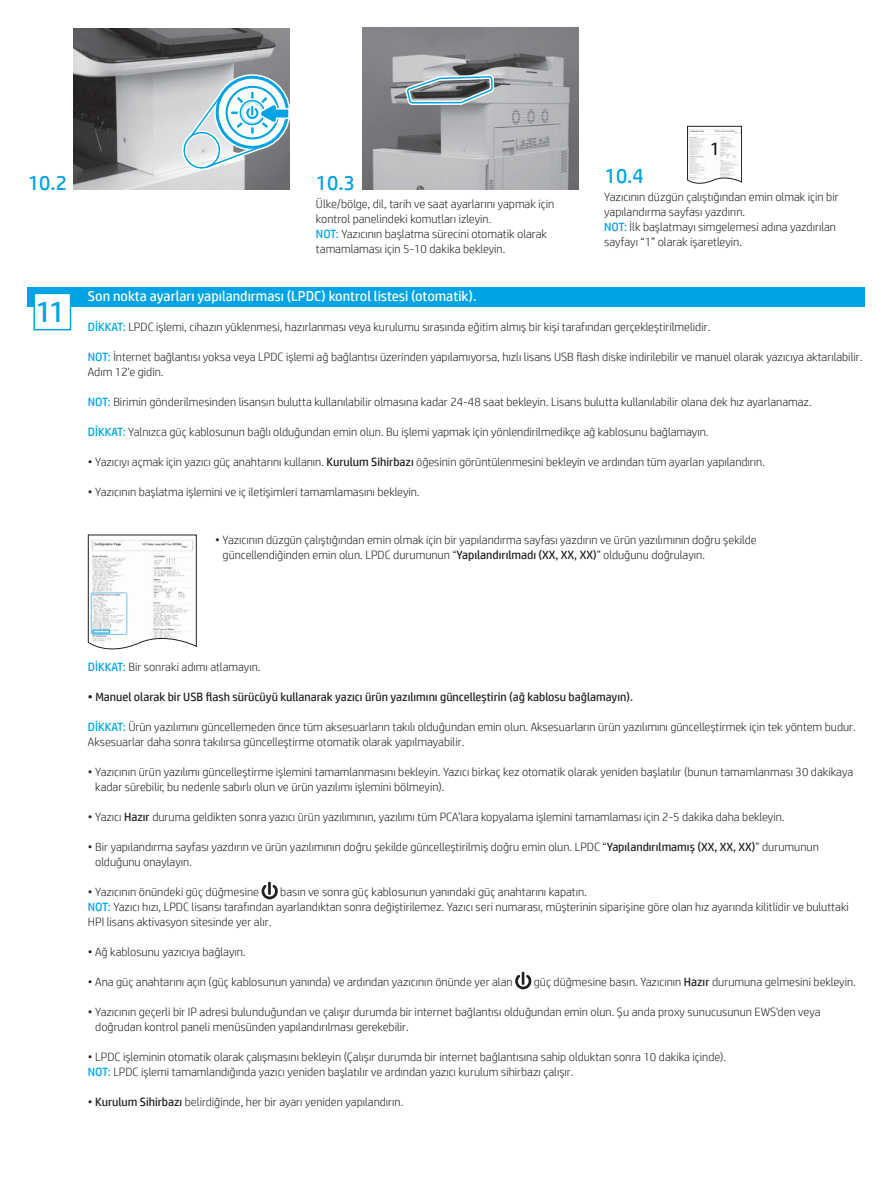
<style>
.page{position:relative;width:893px;height:1188px;background:#fff}
.page>*{position:absolute;margin:0;border:0;box-sizing:border-box;transform-origin:0 0}
.t1{font:30px "HP Simplified";color:#00a4e4}
.t2{font:21px "HP Simplified";color:#00a4e4}
.t3{font:14.25px "HP Simplified";color:#fff}
.t4{font:300 12px/15px "HP Simplified";color:#231f20}
.t5{font:12px "HP Simplified";color:#231f20}
.s1{font-weight:400;color:#00a4e4}
.s2{font-weight:400}
</style>
<div class="page">
<img style="left:74px;top:28px;width:216px;height:162px">
<svg style="left:179px;top:71px;width:111px;height:104px"></svg>
<img style="left:362px;top:28px;width:216px;height:162px">
<svg style="left:402px;top:28px;width:95px;height:80px;background:#8d9498"></svg>
<svg style="left:88px;top:535px;width:109px;height:114px"></svg>
<div style="left:91px;top:592px;width:36px;height:43px;border:1px solid #83c9ef;border-radius:2px"></div>
<div style="left:92px;top:630px;width:18px;height:3px;border:1px solid #00a4e4"></div>
<div style="left:28px;top:287px;width:837px;height:20px;background:#00a4e4"></div>
<div style="left:33px;top:293px;width:38px;height:37px;background:#fff;border:2px solid #00a4e4"></div>
<svg style="left:687px;top:126px;width:55px;height:58px"></svg>
<svg style="left:262px;top:882px;width:16px;height:17px"></svg>
<svg style="left:515px;top:972px;width:16px;height:17px"></svg>
<h2 class="t2" style="left:28px;top:169px;width:41px">10.2</h2>
<h2 class="t2" style="left:316px;top:169px;width:41px">10.3</h2>
<h2 class="t2" style="left:605px;top:162px;width:41px">10.4</h2>
<h1 class="t1" style="left:36px;top:292px;width:31px">11</h1>
<p class="t4" style="left:316px;top:196px;width:240px">Ülke/bölge, dil, tarih ve saat ayarlarını yapmak için kontrol panelindeki komutları izleyin.<br><span class="s1">NOT:</span> Yazıcının başlatma sürecini otomatik olarak tamamlaması için 5-10 dakika bekleyin.</p>
<p class="t4" style="left:604px;top:189px;width:236px">Yazıcının düzgün çalıştığından emin olmak için bir yapılandırma sayfası yazdırın.<br><span class="s1">NOT:</span> İlk başlatmayı simgelemesi adına yazdırılan sayfayı “1” olarak işaretleyin.</p>
<p class="t3" style="left:88px;top:287px;width:390px">Son nokta ayarları yapılandırması (LPDC) kontrol listesi (otomatik).</p>
<p class="t4" style="left:88px;top:319px;width:624px"><span class="s1">DİKKAT:</span> LPDC işlemi, cihazın yüklenmesi, hazırlanması veya kurulumu sırasında eğitim almış bir kişi tarafından gerçekleştirilmelidir.</p>
<p class="t4" style="left:88px;top:349px;width:776px"><span class="s1">NOT:</span> İnternet bağlantısı yoksa veya LPDC işlemi ağ bağlantısı üzerinden yapılamıyorsa, hızlı lisans USB flash diske indirilebilir ve manuel olarak yazıcıya aktarılabilir.<br>Adım 12'e gidin.</p>
<p class="t4" style="left:88px;top:394px;width:725px"><span class="s1">NOT:</span> Birimin gönderilmesinden lisansın bulutta kullanılabilir olmasına kadar 24-48 saat bekleyin. Lisans bulutta kullanılabilir olana dek hız ayarlanamaz.</p>
<p class="t4" style="left:88px;top:424px;width:622px"><span class="s1">DİKKAT:</span> Yalnızca güç kablosunun bağlı olduğundan emin olun. Bu işlemi yapmak için yönlendirilmedikçe ağ kablosunu bağlamayın.</p>
<p class="t4" style="left:88px;top:454px;width:679px">• Yazıcıyı açmak için yazıcı güç anahtarını kullanın. <span class="s2">Kurulum Sihirbazı</span> öğesinin görüntülenmesini bekleyin ve ardından tüm ayarları yapılandırın.</p>
<p class="t4" style="left:88px;top:484px;width:333px">• Yazıcının başlatma işlemini ve iç iletişimleri tamamlamasını bekleyin.</p>
<p class="t4" style="left:223px;top:532px;width:536px;text-indent:-7px">• Yazıcının düzgün çalıştığından emin olmak için bir yapılandırma sayfası yazdırın ve ürün yazılımının doğru şekilde güncellendiğinden emin olun. LPDC durumunun “<span class="s2">Yapılandırılmadı (XX, XX, XX)</span>” olduğunu doğrulayın.</p>
<p class="t4" style="left:88px;top:659px;width:174px"><span class="s1">DİKKAT:</span> Bir sonraki adımı atlamayın.</p>
<p class="t5" style="left:88px;top:689px;width:547px">• Manuel olarak bir USB flash sürücüyü kullanarak yazıcı ürün yazılımını güncelleştirin (ağ kablosu bağlamayın).</p>
<p class="t4" style="left:88px;top:719px;width:769px"><span class="s1">DİKKAT:</span> Ürün yazılımını güncellemeden önce tüm aksesuarların takılı olduğundan emin olun. Aksesuarların ürün yazılımını güncelleştirmek için tek yöntem budur.<br>Aksesuarlar daha sonra takılırsa güncelleştirme otomatik olarak yapılmayabilir.</p>
<p class="t4" style="left:95px;top:764px;width:759px;text-indent:-7px">• Yazıcının ürün yazılımı güncelleştirme işlemini tamamlanmasını bekleyin. Yazıcı birkaç kez otomatik olarak yeniden başlatılır (bunun tamamlanması 30 dakikaya kadar sürebilir, bu nedenle sabırlı olun ve ürün yazılımı işlemini bölmeyin).</p>
<p class="t4" style="left:88px;top:809px;width:698px">• Yazıcı <span class="s2">Hazır</span> duruma geldikten sonra yazıcı ürün yazılımının, yazılımı tüm PCA’lara kopyalama işlemini tamamlaması için 2-5 dakika daha bekleyin.</p>
<p class="t4" style="left:95px;top:839px;width:725px;text-indent:-7px">• Bir yapılandırma sayfası yazdırın ve ürün yazılımının doğru şekilde güncelleştirilmiş doğru emin olun. LPDC “<span class="s2">Yapılandırılmamış (XX, XX, XX)</span>” durumunun olduğunu onaylayın.</p>
<p class="t4" style="left:88px;top:884px;width:173px">• Yazıcının önündeki güç düğmesine</p>
<p class="t4" style="left:88px;top:884px;width:762px;text-indent:192px">basın ve sonra güç kablosunun yanındaki güç anahtarını kapatın.<br><span class="s1">NOT:</span> Yazıcı hızı, LPDC lisansı tarafından ayarlandıktan sonra değiştirilemez. Yazıcı seri numarası, müşterinin siparişine göre olan hız ayarında kilitlidir ve buluttaki<br>HPI lisans aktivasyon sitesinde yer alır.</p>
<p class="t4" style="left:88px;top:944px;width:159px">• Ağ kablosunu yazıcıya bağlayın.</p>
<p class="t4" style="left:88px;top:974px;width:426px">• Ana güç anahtarını açın (güç kablosunun yanında) ve ardından yazıcının önünde yer alan</p>
<p class="t4" style="left:534px;top:974px;width:323px">güç düğmesine basın. Yazıcının <span class="s2">Hazır</span> durumuna gelmesini bekleyin.</p>
<p class="t4" style="left:95px;top:1004px;width:727px;text-indent:-7px">• Yazıcının geçerli bir IP adresi bulunduğundan ve çalışır durumda bir internet bağlantısı olduğundan emin olun. Şu anda proxy sunucusunun EWS'den veya doğrudan kontrol paneli menüsünden yapılandırılması gerekebilir.</p>
<p class="t4" style="left:88px;top:1049px;width:640px">• LPDC işleminin otomatik olarak çalışmasını bekleyin (Çalışır durumda bir internet bağlantısına sahip olduktan sonra 10 dakika içinde).<br><span class="s1">NOT:</span> LPDC işlemi tamamlandığında yazıcı yeniden başlatılır ve ardından yazıcı kurulum sihirbazı çalışır.</p>
<p class="t4" style="left:88px;top:1094px;width:317px">• <span class="s2">Kurulum Sihirbazı</span> belirdiğinde, her bir ayarı yeniden yapılandırın.</p>
</div>
